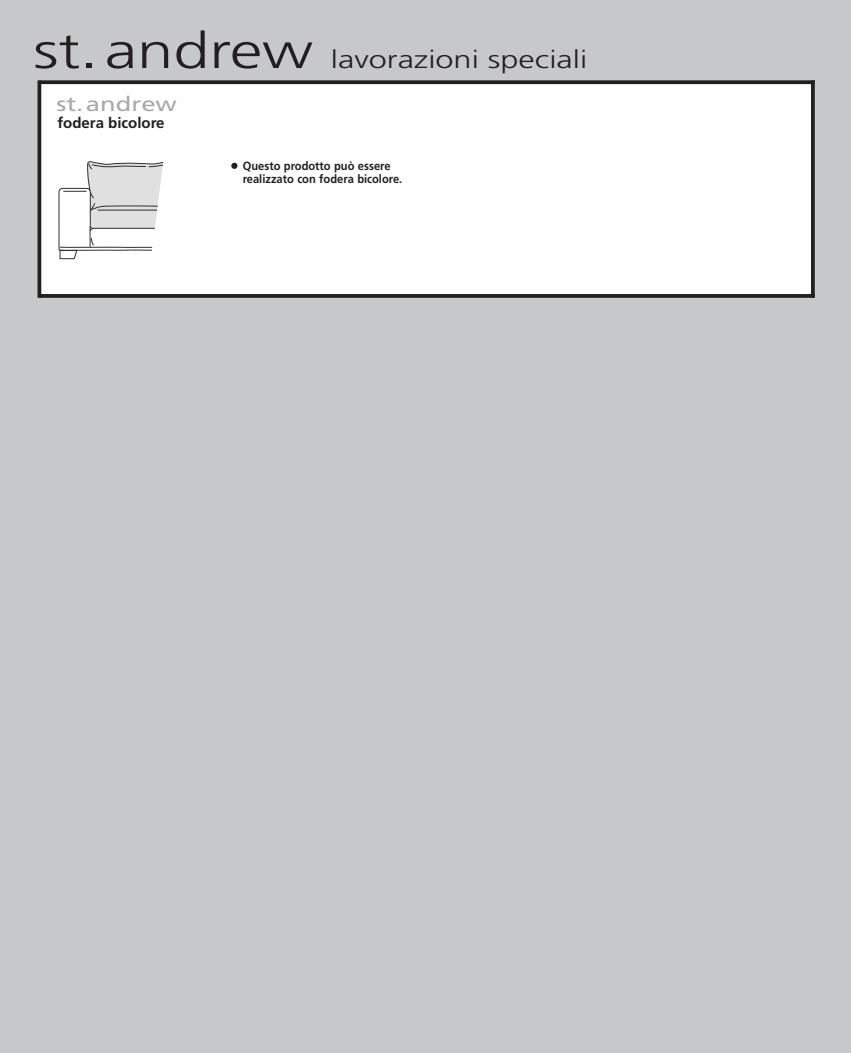
<style>
.page{position:relative;width:851px;height:1053px;background:#fff}
.page>*{position:absolute;margin:0;border:0;box-sizing:border-box;transform-origin:0 0}
.t1{font:300 25px "Frutiger";color:#231f20;scale:1.3 1}
.t2{font:20.38px "Frutiger";color:#a8a9ad;scale:1.26 1}
.t3{font:700 15px "Frutiger";color:#231f20}
.t4{font:700 11.88px/13.4px "Frutiger";color:#231f20;scale:.94 1}
.s1{font-size:50px}
</style>
<div class="page">
<div style="left:0;top:0;width:850px;height:1052px;background:#c7c8ca"></div>
<div style="left:38px;top:81px;width:776px;height:215px;background:#fff"></div>
<svg style="left:810px;top:84px;width:4px;height:210px"></svg>
<hr style="left:38px;top:80px;width:3px;height:218px;background:#231f20">
<svg style="left:39px;top:294px;width:775px;height:4px;background:#2d292a"></svg>
<svg style="left:39px;top:80px;width:775px;height:4px;background:#302d2e"></svg>
<svg style="left:58px;top:161px;width:106px;height:98px"></svg>
<svg style="left:231px;top:163px;width:6px;height:6px"></svg>
<h1 class="t1" style="left:33px;top:49px;width:427px"><span class="s1">st.andrew</span> lavorazioni speciali</h1>
<h2 class="t2" style="left:56px;top:95px;width:97px">st.andrew</h2>
<p class="t3" style="left:57px;top:116px;width:109px">fodera bicolore</p>
<p class="t4" style="left:243px;top:159px;width:171px">Questo prodotto può essere realizzato con fodera bicolore.</p>
</div>
